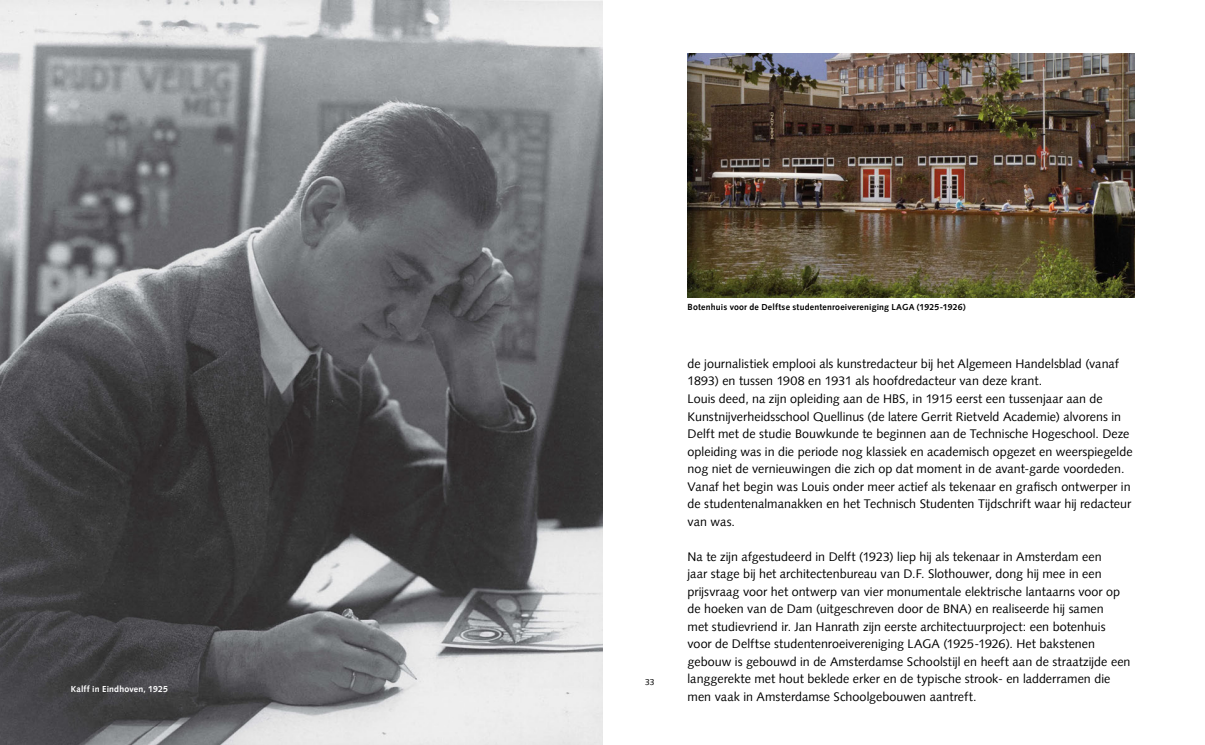
<style>
.page{position:relative;width:1205px;height:745px;background:#fff}
.page>*{position:absolute;margin:0;border:0;box-sizing:border-box;transform-origin:0 0}
.t1{font:12.5px/17.5px "Syntax Com";color:#000}
.t2{font:700 8.75px "Syntax Com";letter-spacing:.02em;color:#000}
.t3{font:700 8.75px "Syntax Com";letter-spacing:.02em;color:#fff}
.t4{font:8.75px "Syntax Com";color:#000}
</style>
<div class="page">
<img style="left:0;top:0;width:602px;height:744px">
<img style="left:687px;top:53px;width:447px;height:244px">
<p class="t3" style="left:71px;top:683px;width:99px">Kalff in Eindhoven, 1925</p>
<p class="t4" style="left:645px;top:676px;width:11px">33</p>
<p class="t2" style="left:687px;top:301px;width:280px">Botenhuis voor de Delftse studentenroeivereniging LAGA (1925-1926)</p>
<p class="t1" style="left:687px;top:354px;width:447px">de journalistiek emplooi als kunstredacteur bij het Algemeen Handelsblad (vanaf 1893) en tussen 1908 en 1931 als hoofdredacteur van deze krant.<br>Louis deed, na zijn opleiding aan de HBS, in 1915 eerst een tussenjaar aan de Kunstnijverheidsschool Quellinus (de latere Gerrit Rietveld Academie) alvorens in Delft met de studie Bouwkunde te beginnen aan de Technische Hogeschool. Deze opleiding was in die periode nog klassiek en academisch opgezet en weerspiegelde nog niet de vernieuwingen die zich op dat moment in de avant-garde voordeden.<br>Vanaf het begin was Louis onder meer actief als tekenaar en grafisch ontwerper in de studentenalmanakken en het Technisch Studenten Tijdschrift waar hij redacteur van was.</p>
<p class="t1" style="left:687px;top:547px;width:444px">Na te zijn afgestudeerd in Delft (1923) liep hij als tekenaar in Amsterdam een<br>jaar stage bij het architectenbureau van D.F. Slothouwer, dong hij mee in een prijsvraag voor het ontwerp van vier monumentale elektrische lantaarns voor op de hoeken van de Dam (uitgeschreven door de BNA) en realiseerde hij samen<br>met studievriend ir. Jan Hanrath zijn eerste architectuurproject: een botenhuis voor de Delftse studentenroeivereniging LAGA (1925-1926). Het bakstenen gebouw is gebouwd in de Amsterdamse Schoolstijl en heeft aan de straatzijde een langgerekte met hout beklede erker en de typische strook- en ladderramen die men vaak in Amsterdamse Schoolgebouwen aantreft.</p>
</div>
